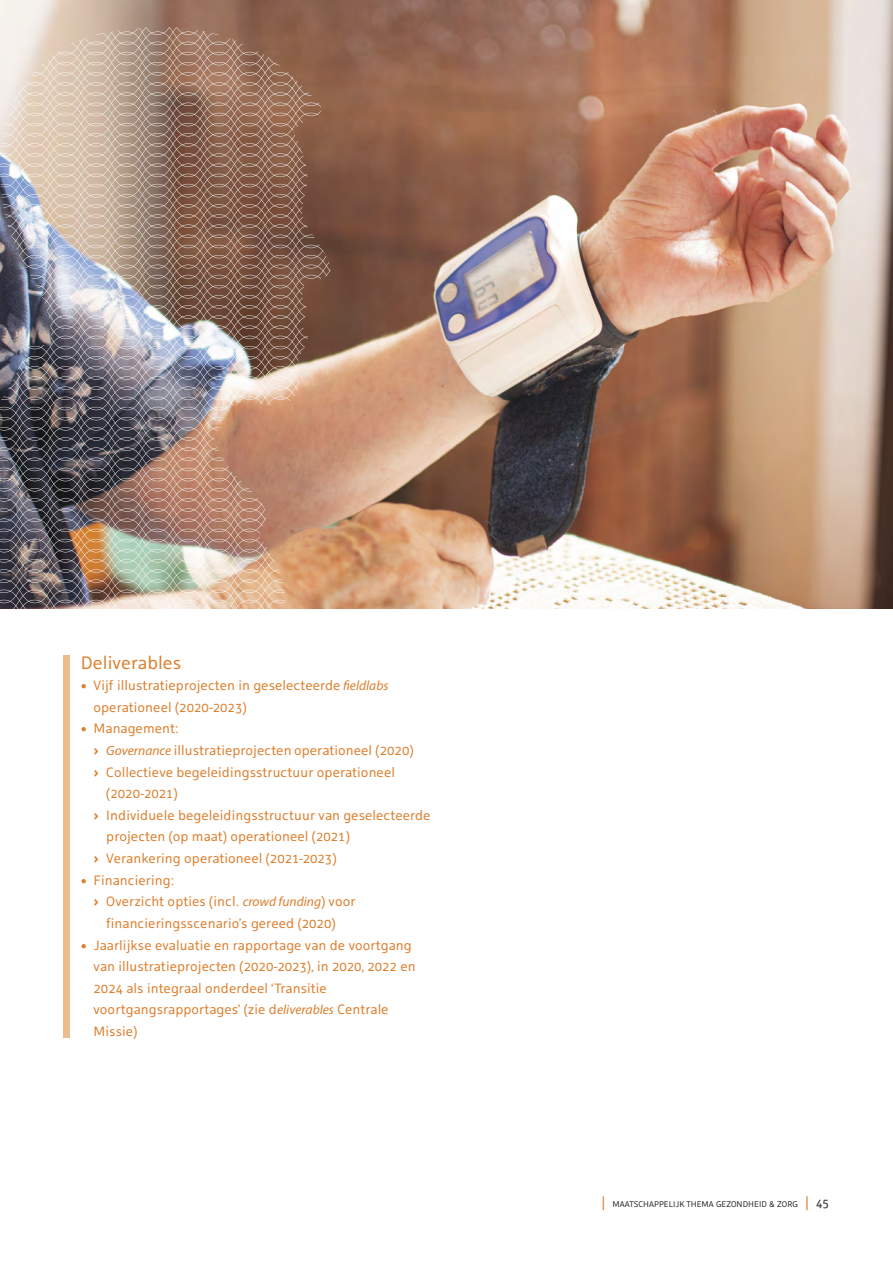
<style>
.page{position:relative;width:893px;height:1263px;background:#fff}
.page>*{position:absolute;margin:0;border:0;box-sizing:border-box;transform-origin:0 0}
.t1{font:18px "Holland Sans";color:#dc7f2e}
.t2{font:13.5px/21.6px "Holland Sans";color:#dc7f2e}
.t3{font:8.25px "Holland Sans";color:#272526}
.s1{font-weight:700;font-size:14.25px}
.s2{font-family:"Myriad Pro";font-style:italic}
.s3{font-size:14.25px;color:#dc7f2e}
.s4{font-size:12px}
</style>
<div class="page">
<img style="left:0;top:0;width:893px;height:608px">
<img style="left:0;top:23px;width:335px;height:681px">
<div style="left:64px;top:655px;width:6px;height:382px;background:#ecbc8a"></div>
<p class="t1" style="left:81px;top:655px;width:102px">Deliverables</p>
<p class="t2" style="left:94px;top:676px;width:296px;text-indent:-13px"><span class="s1">•</span> Vijf illustratieprojecten in geselecteerde <span class="s2">fieldlabs </span>operationeel (2020-2023)</p>
<p class="t2" style="left:81px;top:719px;width:99px"><span class="s1">•</span> Management:</p>
<p class="t2" style="left:94px;top:741px;width:322px"><span class="s1">›</span> <span class="s2">Governance</span> illustratieprojecten operationeel (2020)</p>
<p class="t2" style="left:106px;top:762px;width:290px;text-indent:-13px"><span class="s1">›</span> Collectieve begeleidingsstructuur operationeel (2020-2021)</p>
<p class="t2" style="left:106px;top:806px;width:326px;text-indent:-13px"><span class="s1">›</span> Individuele begeleidingsstructuur van geselecteerde projecten (op maat) operationeel (2021)</p>
<p class="t2" style="left:94px;top:849px;width:244px"><span class="s1">›</span> Verankering operationeel (2021-2023)</p>
<p class="t2" style="left:81px;top:870px;width:95px"><span class="s1">•</span> Financiering:</p>
<p class="t2" style="left:94px;top:892px;width:264px;text-align:center"><span class="s1">›</span> Overzicht opties (incl. <span class="s2">crowd funding</span>) voor financieringsscenario’s gereed (2020)</p>
<p class="t2" style="left:94px;top:935px;width:324px;text-indent:-13px"><span class="s1">•</span> Jaarlijkse evaluatie en rapportage van de voortgang van illustratieprojecten (2020-2023), in 2020, 2022 en 2024 als integraal onderdeel ‘Transitie voortgangsrapportages’ (zie d<span class="s2">eliverables</span> Centrale Missie)</p>
<p class="t3" style="left:602px;top:1201px;width:229px"><span class="s3">|</span> MAATSCHAPPELIJK THEMA GEZONDHEID &amp; ZORG <span class="s3">|</span> <span class="s4">45</span></p>
</div>
